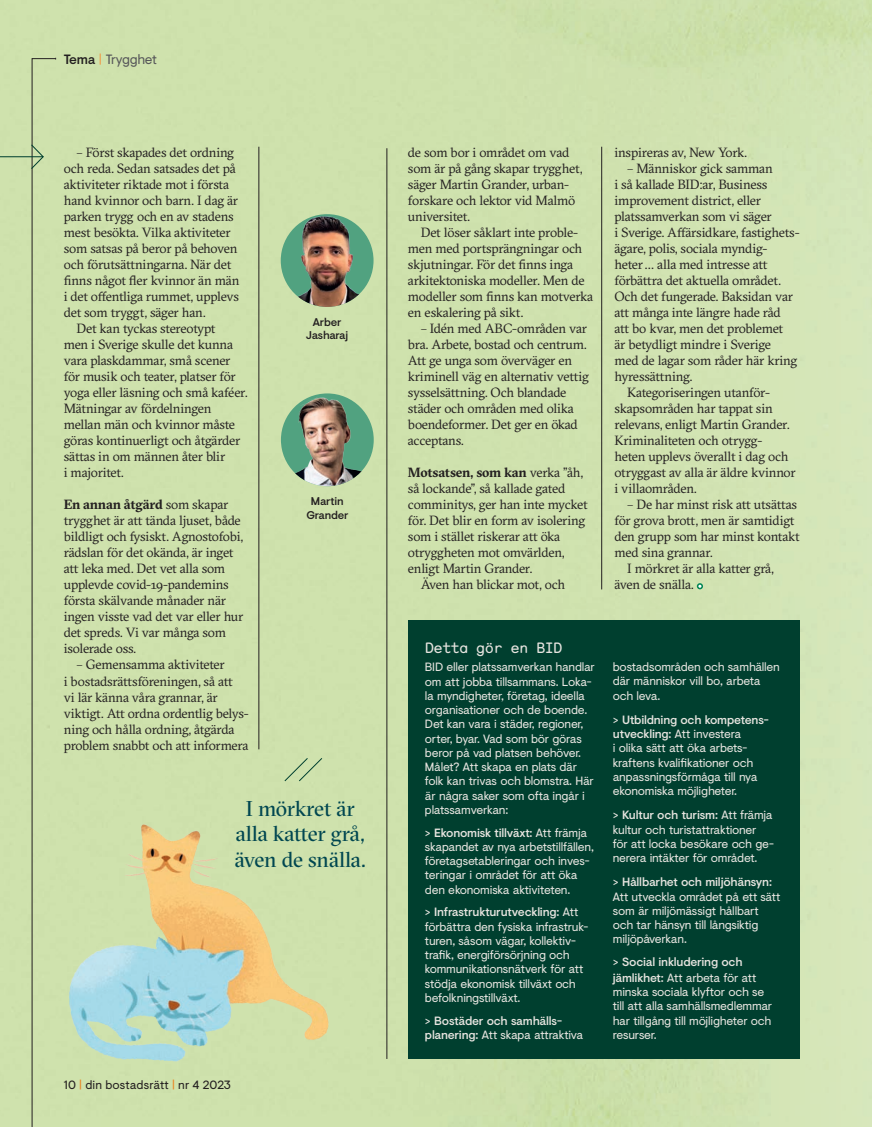
<style>
.page{position:relative;width:872px;height:1127px;background:#fff}
.page>*{position:absolute;margin:0;border:0;box-sizing:border-box;transform-origin:0 0}
.t1{font:21.45px/25.7px "GT Sectra Fine";letter-spacing:-.01em;color:#004650;text-align:center}
.t2{font:15px "Monosten";letter-spacing:-.05em;color:#e6e4df}
.t3{font:13.5px "Visuelt";letter-spacing:-.025em;color:#57585a}
.t4{font:13.35px/16px "GT Sectra";letter-spacing:-.02em;color:#231f20}
.t5{font:700 13.35px "GT Sectra";letter-spacing:-.015em;color:#231f20}
.t6{font:12px/14.2px "Visuelt";letter-spacing:-.02em;color:#e6e4df}
.t7{font:500 12px/14.2px "Visuelt";letter-spacing:-.02em;color:#e6e4df}
.t8{font:12px "Visuelt";letter-spacing:.01em;color:#231f20}
.t9{font:500 11.25px/13.5px "Visuelt";letter-spacing:-.015em;color:#231f20;text-align:center}
.s1{font-weight:500;color:#231f20}
.s2{color:#ef9a47}
.s3{font-weight:700}
.s4{color:#ea841f}
.s5{font-weight:400}
.s6{font-weight:500}
</style>
<div class="page">
<img style="left:0;top:0;width:872px;height:1127px">
<svg style="left:30px;top:58px;width:26px;height:1069px;background:#c8daa7"></svg>
<hr style="left:0;top:156px;width:43px;height:1px;background:#003f2f">
<hr style="left:259px;top:147px;width:1px;height:602px;background:#231f20">
<div style="left:408px;top:621px;width:391px;height:438px;background:#003f2f"></div>
<img style="left:281px;top:214px;width:92px;height:93px;border-radius:46px">
<img style="left:281px;top:393px;width:93px;height:93px;border-radius:46px">
<hr style="left:386px;top:148px;width:1px;height:911px;background:#231f20">
<svg style="left:697px;top:583px;width:6px;height:6px"></svg>
<hr style="left:601px;top:147px;width:1px;height:442px;background:#231f20">
<img style="left:28px;top:791px;width:329px;height:307px">
<svg style="left:284px;top:757px;width:39px;height:25px"></svg>
<p class="t3" style="left:64px;top:49px;width:94px"><span class="s1">Tema</span> <span class="s2">|</span> Trygghet</p>
<p class="t4" style="left:77px;top:144px;width:159px">– Först skapades det ordning</p>
<p class="t4" style="left:64px;top:160px;width:173px">och reda. Sedan satsades det på</p>
<p class="t4" style="left:64px;top:176px;width:167px">aktiviteter riktade mot i första</p>
<p class="t4" style="left:64px;top:192px;width:176px">hand kvinnor och barn. I dag är</p>
<p class="t4" style="left:64px;top:209px;width:171px">parken trygg och en av stadens</p>
<p class="t4" style="left:64px;top:225px;width:168px">mest besökta. Vilka aktiviteter</p>
<p class="t4" style="left:64px;top:241px;width:175px">som satsas på beror på behoven</p>
<p class="t4" style="left:64px;top:257px;width:169px">och förutsättningarna. När det</p>
<p class="t4" style="left:64px;top:273px;width:177px">finns något fler kvinnor än män</p>
<p class="t4" style="left:64px;top:289px;width:177px">i det offentliga rummet, upplevs</p>
<p class="t4" style="left:64px;top:305px;width:143px">det som tryggt, säger han.</p>
<p class="t4" style="left:77px;top:321px;width:140px">Det kan tyckas stereotypt</p>
<p class="t4" style="left:64px;top:337px;width:171px">men i Sverige skulle det kunna</p>
<p class="t4" style="left:64px;top:353px;width:168px">vara plaskdammar, små scener</p>
<p class="t4" style="left:64px;top:369px;width:173px">för musik och teater, platser för</p>
<p class="t4" style="left:64px;top:385px;width:185px">yoga eller läsning och små kaféer.</p>
<p class="t4" style="left:64px;top:401px;width:149px">Mätningar av fördelningen</p>
<p class="t4" style="left:64px;top:417px;width:173px">mellan män och kvinnor måste</p>
<p class="t4" style="left:64px;top:433px;width:178px">göras kontinuerligt och åtgärder</p>
<p class="t4" style="left:64px;top:449px;width:163px">sättas in om männen åter blir</p>
<p class="t4" style="left:64px;top:465px;width:62px">i majoritet.</p>
<p class="t4" style="left:64px;top:497px;width:181px"><span class="s3">En annan åtgärd</span> som skapar trygghet är att tända ljuset, både bildligt och fysiskt. Agnostofobi, rädslan för det okända, är inget att leka med. Det vet alla som upplevde covid-19-pandemins första skälvande månader när ingen visste vad det var eller hur det spreds. Vi var många som isolerade oss.</p>
<p class="t4" style="left:64px;top:657px;width:187px;text-indent:13px">– Gemensamma aktiviteter<br>i bostadsrättsföreningen, så att<br>vi lär känna våra grannar, är viktigt. Att ordna ordentlig belys&shy;ning och hålla ordning, åtgärda problem snabbt och att informera</p>
<p class="t9" style="left:306px;top:315px;width:44px">Arber<br>Jasharaj</p>
<p class="t9" style="left:306px;top:494px;width:43px">Martin<br>Grander</p>
<h1 class="t1" style="left:235px;top:795px;width:132px">I mörkret är alla katter grå, även de snälla.</h1>
<p class="t8" style="left:64px;top:1076px;width:169px">10 <span class="s4">|</span> din bostadsrätt <span class="s4">|</span> nr 4 2023</p>
<p class="t4" style="left:408px;top:144px;width:176px">de som bor i området om vad som är på gång skapar trygghet, säger Martin Grander, urban&shy;forskare och lektor vid Malmö universitet.</p>
<p class="t4" style="left:408px;top:225px;width:187px;text-indent:13px">Det löser såklart inte proble&shy;men med portsprängningar och skjutningar. För det finns inga arkitektoniska modeller. Men de modeller som finns kan motverka en eskalering på sikt.</p>
<p class="t4" style="left:408px;top:321px;width:182px;text-indent:13px">– Idén med ABC-områden var bra. Arbete, bostad och centrum.<br>Att ge unga som överväger en kriminell väg en alternativ vettig sysselsättning. Och blandade städer och områden med olika boendeformer. Det ger en ökad acceptans.</p>
<p class="t5" style="left:408px;top:465px;width:177px">Motsatsen, som kan <span class="s5">verka ”åh,</span></p>
<p class="t4" style="left:408px;top:481px;width:159px">så lockande”, så kallade gated</p>
<p class="t4" style="left:408px;top:497px;width:181px">comminitys, ger han inte mycket</p>
<p class="t4" style="left:408px;top:513px;width:179px">för. Det blir en form av isolering</p>
<p class="t4" style="left:408px;top:529px;width:154px">som i stället riskerar att öka</p>
<p class="t4" style="left:408px;top:545px;width:158px">otryggheten mot omvärlden,</p>
<p class="t4" style="left:408px;top:561px;width:126px">enligt Martin Grander.</p>
<p class="t4" style="left:421px;top:577px;width:146px">Även han blickar mot, och</p>
<p class="t4" style="left:614px;top:144px;width:134px">inspireras av, New York.</p>
<p class="t4" style="left:627px;top:160px;width:147px">– Människor gick samman</p>
<p class="t4" style="left:614px;top:176px;width:154px">i så kallade BID:ar, Business</p>
<p class="t4" style="left:614px;top:192px;width:148px">improvement district, eller</p>
<p class="t4" style="left:614px;top:209px;width:159px">platssamverkan som vi säger</p>
<p class="t4" style="left:614px;top:225px;width:186px">i Sverige. Affärsidkare, fastighets-</p>
<p class="t4" style="left:614px;top:241px;width:154px">ägare, polis, sociala myndig-</p>
<p class="t4" style="left:614px;top:257px;width:155px">heter … alla med intresse att</p>
<p class="t4" style="left:614px;top:273px;width:168px">förbättra det aktuella området.</p>
<p class="t4" style="left:614px;top:289px;width:180px">Och det fungerade. Baksidan var</p>
<p class="t4" style="left:614px;top:305px;width:168px">att många inte längre hade råd</p>
<p class="t4" style="left:614px;top:321px;width:170px">att bo kvar, men det problemet</p>
<p class="t4" style="left:614px;top:337px;width:158px">är betydligt mindre i Sverige</p>
<p class="t4" style="left:614px;top:353px;width:184px">med de lagar som råder här kring</p>
<p class="t4" style="left:614px;top:369px;width:79px">hyressättning.</p>
<p class="t4" style="left:627px;top:385px;width:144px">Kategoriseringen utanför-</p>
<p class="t4" style="left:614px;top:401px;width:160px">skapsområden har tappat sin</p>
<p class="t4" style="left:614px;top:417px;width:177px">relevans, enligt Martin Grander.</p>
<p class="t4" style="left:614px;top:433px;width:149px">Kriminaliteten och otrygg-</p>
<p class="t4" style="left:614px;top:449px;width:175px">heten upplevs överallt i dag och</p>
<p class="t4" style="left:614px;top:465px;width:183px">otryggast av alla är äldre kvinnor</p>
<p class="t4" style="left:614px;top:481px;width:84px">i villaområden.</p>
<p class="t4" style="left:627px;top:497px;width:171px">– De har minst risk att utsättas</p>
<p class="t4" style="left:614px;top:513px;width:181px">för grova brott, men är samtidigt</p>
<p class="t4" style="left:614px;top:529px;width:187px">den grupp som har minst kontakt</p>
<p class="t4" style="left:614px;top:545px;width:100px">med sina grannar.</p>
<p class="t4" style="left:627px;top:561px;width:148px">I mörkret är alla katter grå,</p>
<p class="t4" style="left:614px;top:577px;width:81px">även de snälla.</p>
<p class="t2" style="left:425px;top:638px;width:139px">Detta gör en BID</p>
<p class="t6" style="left:425px;top:660px;width:171px">BID eller platssamverkan handlar om att jobba tillsammans. Loka&shy;la myndigheter, företag, ideella organisationer och de boende.<br>Det kan vara i städer, regioner, orter, byar. Vad som bör göras beror på vad platsen behöver.<br>Målet? Att skapa en plats där folk kan trivas och blomstra. Här är några saker som ofta ingår i platssamverkan:</p>
<p class="t6" style="left:425px;top:825px;width:170px">&gt; <span class="s6">Ekonomisk tillväxt:</span> Att främja skapandet av nya arbetstillfällen, företagsetableringar och inves&shy;teringar i området för att öka den ekonomiska aktiviteten.</p>
<p class="t6" style="left:425px;top:904px;width:165px">&gt; <span class="s6">Infrastrukturutveckling:</span> Att förbättra den fysiska infrastruk&shy;turen, såsom vägar, kollektiv&shy;trafik, energiförsörjning och kommunikationsnätverk för att stödja ekonomisk tillväxt och befolkningstillväxt.</p>
<p class="t7" style="left:425px;top:1013px;width:160px"><span class="s5">&gt;</span> Bostäder och samhälls&shy;planering: <span class="s5">Att skapa attraktiva</span></p>
<p class="t6" style="left:613px;top:659px;width:169px">bostadsområden och samhällen där människor vill bo, arbeta och leva.</p>
<p class="t6" style="left:613px;top:712px;width:157px">&gt; <span class="s6">Utbildning och kompetens&shy;utveckling:</span> Att investera<br>i olika sätt att öka arbets&shy;kraftens kvalifikationer och anpassningsförmåga till nya ekonomiska möjligheter.</p>
<p class="t6" style="left:613px;top:808px;width:162px">&gt; <span class="s6">Kultur och turism:</span> Att främja kultur och turistattraktioner för att locka besökare och ge&shy;nerera intäkter för området.</p>
<p class="t6" style="left:613px;top:875px;width:169px">&gt; <span class="s6">Hållbarhet och miljöhänsyn:<br></span>Att utveckla området på ett sätt som är miljömässigt hållbart och tar hänsyn till långsiktig miljöpåverkan.</p>
<p class="t7" style="left:613px;top:954px;width:145px;line-height:15.8px"><span class="s5">&gt;</span> Social inkludering och jämlikhet: <span class="s5">Att arbeta för att</span></p>
<p class="t6" style="left:613px;top:984px;width:161px">minska sociala klyftor och se till att alla samhällsmedlemmar har tillgång till möjligheter och resurser.</p>
</div>
